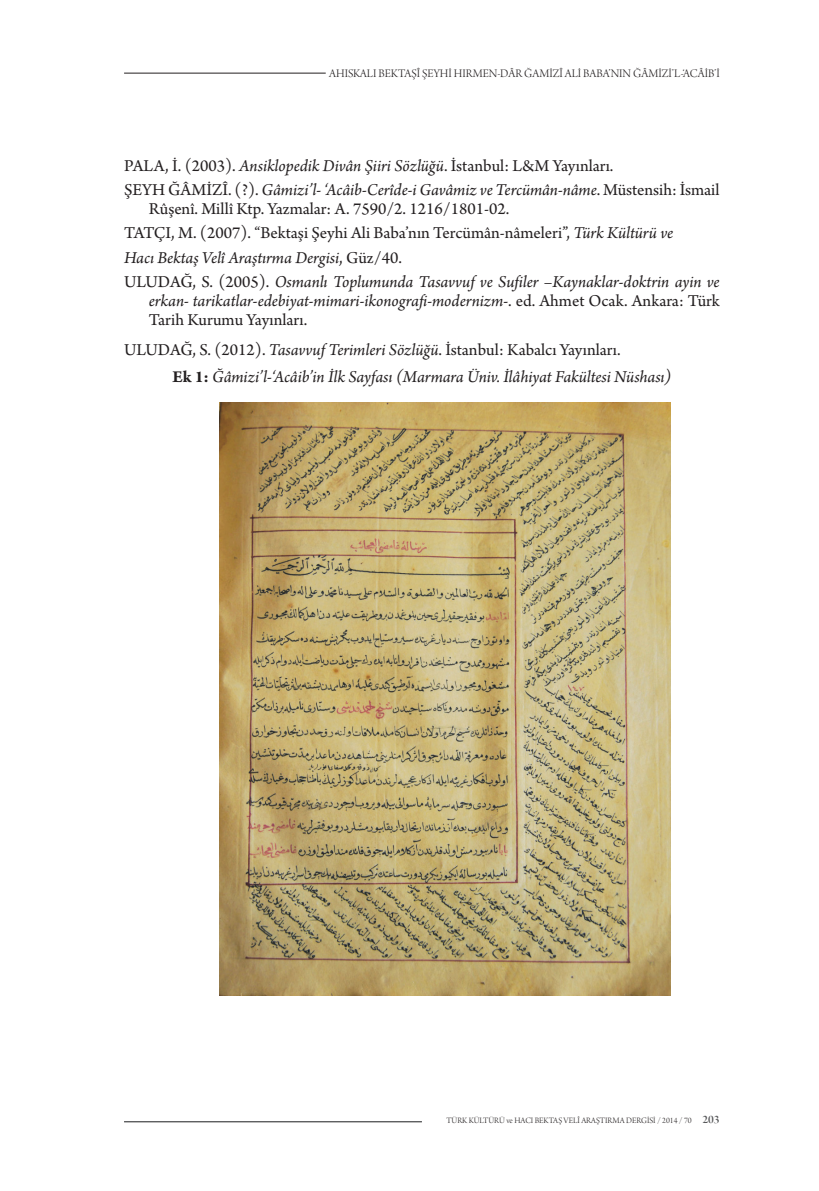
<style>
.page{position:relative;width:819px;height:1191px;background:#fff}
.page>*{position:absolute;margin:0;border:0;box-sizing:border-box;transform-origin:0 0}
.t1{font:italic 17.5px/24.2px "Arno Pro";letter-spacing:-.005em;color:#231f20}
.t2{font:17.5px/24.2px "Arno Pro";color:#231f20}
.t3{font:12.25px "Arno Pro Light Display";color:#231f20}
.t4{font:12.25px "Arno Pro Smbd Display";color:#57585a}
.t5{font:8.75px "Arno Pro Light Display";color:#231f20}
.s1{font-style:normal}
.s2{font-style:italic}
.s3{font-weight:700;font-style:normal}
</style>
<div class="page">
<hr style="left:124px;top:73px;width:202px;height:1px;background:#231f20">
<hr style="left:124px;top:1121px;width:298px;height:1px;background:#57585a">
<img style="left:220px;top:403px;width:450px;height:592px">
<p class="t3" style="left:329px;top:67px;width:392px">AHISKALI BEKTAŞÎ ŞEYHİ HIRMEN-DÂR ĞAMİZÎ ALİ BABA’NIN ĞÂMİZİ’L-‘ACÂİB’İ</p>
<p class="t1" style="left:124px;top:154px;width:597px"><span class="s1">PALA, İ. (2003).</span> Ansiklopedik Divân Şiiri Sözlüğü<span class="s1">. İstanbul: L&amp;M Yayınları.<br>ŞEYH ĞÂMİZÎ. (?).</span> Gâmizi’l- ‘Acâib-Cerîde-i Gavâmiz ve Tercümân-nâme<span class="s1">. Müstensih: İsmail</span></p>
<p class="t2" style="left:124px;top:198px;width:597px;text-indent:25px">Rûşenî. Millî Ktp. Yazmalar: A. 7590/2. 1216/1801-02.<br>TATÇI, M. (2007). “Bektaşi Şeyhi Ali Baba’nın Tercümân-nâmeleri”, <span class="s2">Türk Kültürü ve<br>Hacı Bektaş Velî Araştırma Dergisi</span>, Güz/40.<br>ULUDAĞ, S. (2005). <span class="s2">Osmanlı Toplumunda Tasavvuf ve Sufiler –Kaynaklar-doktrin ayin ve</span></p>
<p class="t1" style="left:149px;top:292px;width:572px;line-height:19.2px">erkan- tarikatlar-edebiyat-mimari-ikonografi-modernizm-<span class="s1">. ed. Ahmet Ocak. Ankara: Türk<br>Tarih Kurumu Yayınları.</span></p>
<p class="t1" style="left:172px;top:338px;width:500px;line-height:26.8px;text-indent:-48px"><span class="s1">ULUDAĞ, S. (2012).</span> Tasavvuf Terimleri Sözlüğü<span class="s1">. İstanbul: Kabalcı Yayınları.<br></span><span class="s3">Ek 1:</span> Ğâmizi’l-‘Acâib’in İlk Sayfası (Marmara Üniv. İlâhiyat Fakültesi Nüshası)</p>
<p class="t5" style="left:446px;top:1116px;width:247px">TÜRK KÜLTÜRÜ ve HACI BEKTAŞ VELÎ ARAŞTIRMA DERGİSİ / 2014 / 70</p>
<p class="t4" style="left:702px;top:1113px;width:19px">203</p>
</div>
